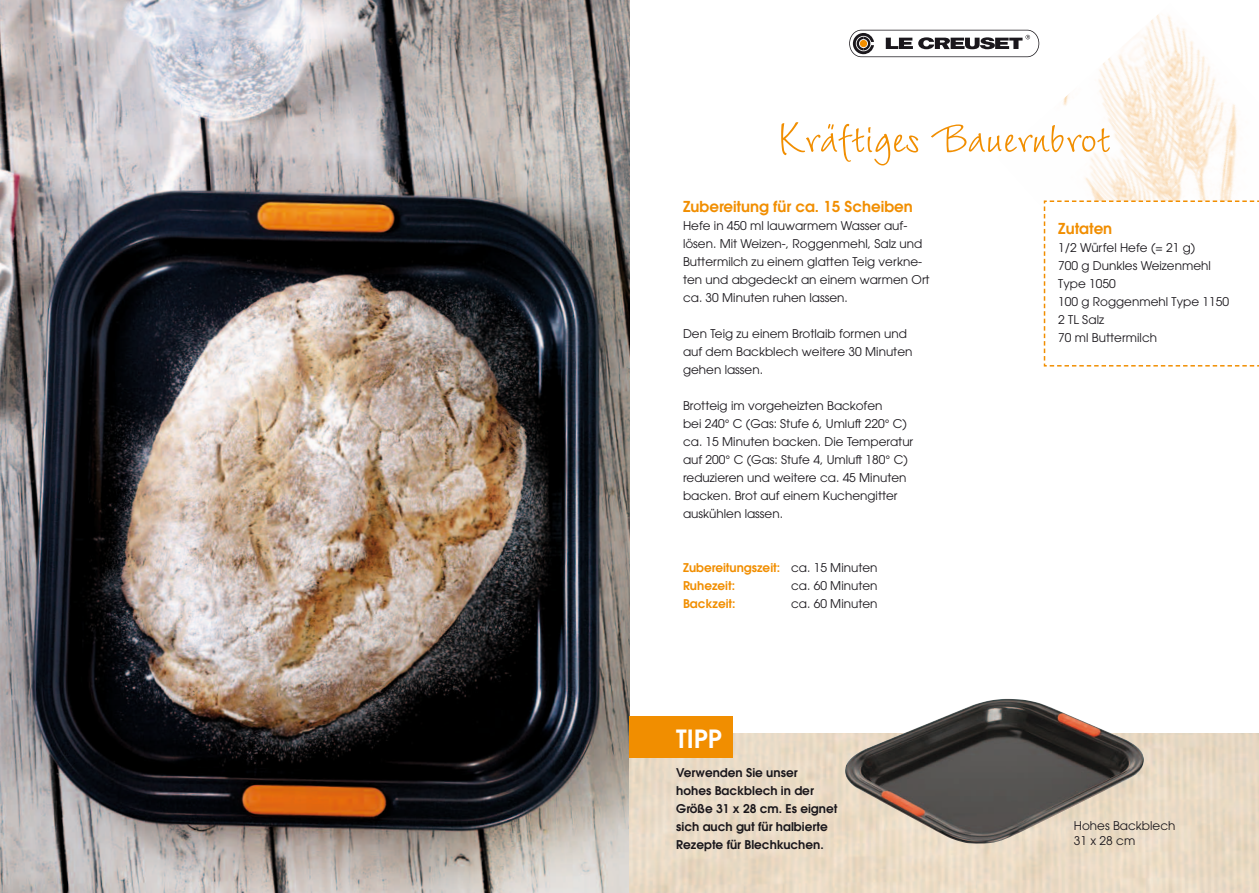
<style>
.page{position:relative;width:1259px;height:893px;background:#fff}
.page>*{position:absolute;margin:0;border:0;box-sizing:border-box;transform-origin:0 0}
.t1{font:60px "Wiesbaden Swing Roman";color:#f18e00}
.t2{font:600 24.9px "ITC Avant Garde Pro";color:#fff}
.t3{font:600 15px "ITC Avant Garde Pro";color:#f18e00}
.t4{font:12px/18px "ITC Avant Garde Pro";color:#1a171c}
.t5{font:600 12px/18px "ITC Avant Garde Pro";color:#1a171c}
.t6{font:600 12px/18px "ITC Avant Garde Pro";color:#f18e00}
.s1{font-weight:400;color:#1a171c}
</style>
<div class="page">
<img style="left:0;top:0;width:629px;height:893px">
<img style="left:997px;top:14px;width:240px;height:186px">
<svg style="left:1043px;top:200px;width:216px;height:167px"></svg>
<svg style="left:849px;top:30px;width:190px;height:27px"></svg>
<img style="left:629px;top:733px;width:630px;height:160px">
<div style="left:629px;top:716px;width:103px;height:42px;background:#f18e00"></div>
<img style="left:845px;top:699px;width:299px;height:145px">
<h1 class="t1" style="left:776px;top:104px;width:336px">Kräftiges Bauernbrot</h1>
<p class="t3" style="left:683px;top:196px;width:231px">Zubereitung für ca. 15 Scheiben</p>
<p class="t4" style="left:683px;top:216px;width:248px">Hefe in 450 ml lauwarmem Wasser auf&shy;lösen. Mit Weizen-, Roggenmehl, Salz und Buttermilch zu einem glatten Teig verkne&shy;ten und abgedeckt an einem warmen Ort ca. 30 Minuten ruhen lassen.</p>
<p class="t4" style="left:683px;top:324px;width:231px">Den Teig zu einem Brotlaib formen und auf dem Backblech weitere 30 Minuten gehen lassen.</p>
<p class="t4" style="left:683px;top:396px;width:232px">Brotteig im vorgeheizten Backofen<br>bei 240° C (Gas: Stufe 6, Umluft 220° C) ca. 15 Minuten backen. Die Temperatur auf 200° C (Gas: Stufe 4, Umluft 180° C) reduzieren und weitere ca. 45 Minuten backen. Brot auf einem Kuchengitter auskühlen lassen.</p>
<p class="t6" style="left:683px;top:558px;width:196px">Zubereitungszeit: <span class="s1">ca. 15 Minuten<br></span>Ruhezeit:</p>
<p class="t4" style="left:791px;top:576px;width:88px">ca. 60 Minuten</p>
<p class="t6" style="left:683px;top:594px;width:54px">Backzeit:</p>
<p class="t4" style="left:791px;top:594px;width:88px">ca. 60 Minuten</p>
<h2 class="t2" style="left:676px;top:722px;width:47px">TIPP</h2>
<p class="t5" style="left:676px;top:763px;width:163px">Verwenden Sie unser<br>hohes Backblech in der<br>Größe 31 x 28 cm. Es eignet sich auch gut für halbierte<br>Rezepte für Blechkuchen.</p>
<p class="t3" style="left:1058px;top:218px;width:55px">Zutaten</p>
<p class="t4" style="left:1058px;top:238px;width:172px">1/2 Würfel Hefe (= 21 g)<br>700 g Dunkles Weizenmehl<br>Type 1050<br>100 g Roggenmehl Type 1150<br>2 TL Salz<br>70 ml Buttermilch</p>
<p class="t4" style="left:1074px;top:818px;width:103px;line-height:15px">Hohes Backblech<br>31 x 28 cm</p>
</div>
